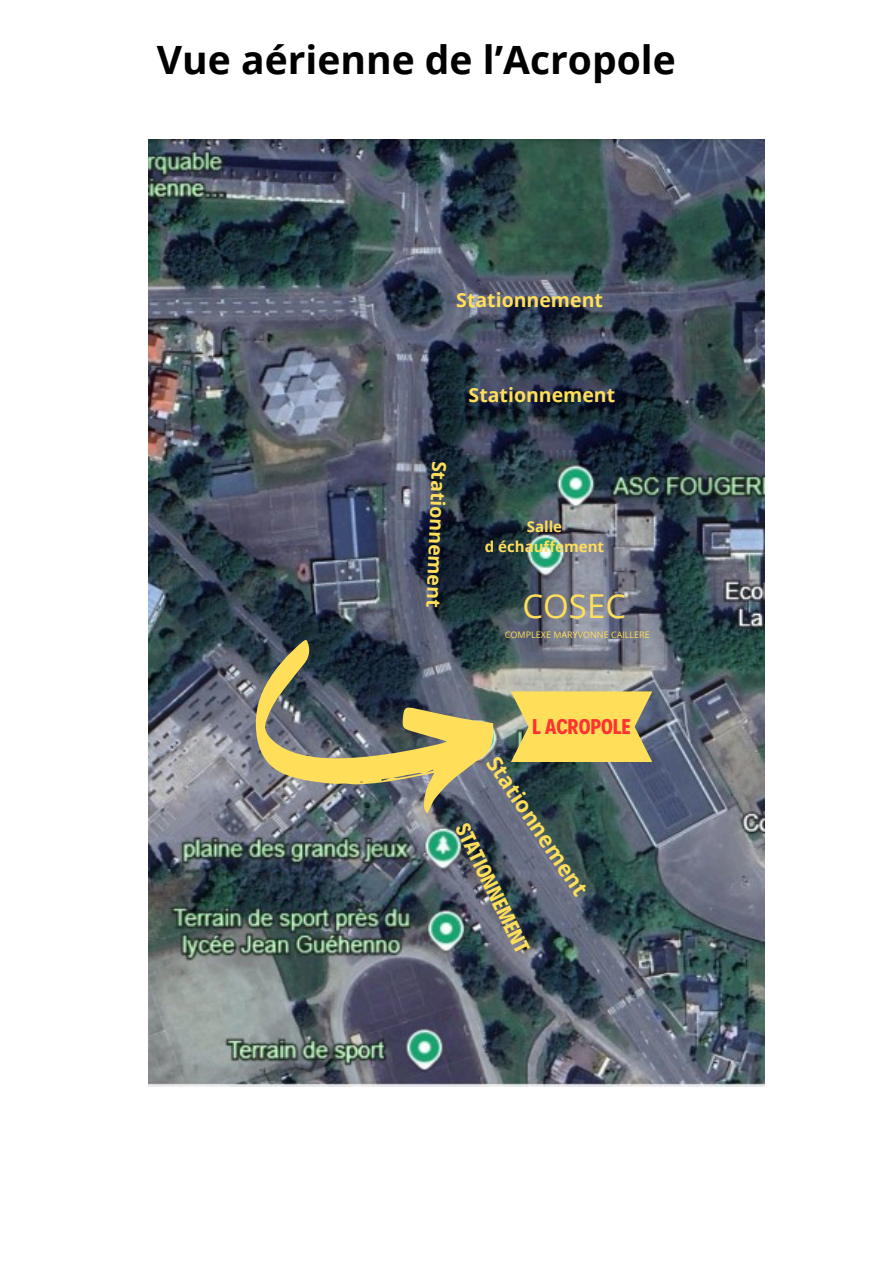
<style>
.page{position:relative;width:894px;height:1264px;background:#fff}
.page>*{position:absolute;margin:0;border:0;box-sizing:border-box;transform-origin:0 0}
.t1{font:700 39px "Open Sans";color:#000}
.t2{font:33px "Open Sans";color:#ffde59}
.t3{font:700 21.75px "Open Sans";color:#ffde59}
.t4{font:700 21.6px "Decalotype";color:#ffde59}
.t5{font:700 21.6px "Decalotype";color:#ff3131}
.t6{font:700 19.5px "Open Sans";color:#ffde59}
.t7{font:700 15px/20.2px "Open Sans";color:#ffde59;text-align:center}
.t8{font:9px "Open Sans";color:#ffde59}
</style>
<div class="page">
<img style="left:148px;top:140px;width:615px;height:946px">
<svg style="left:253px;top:640px;width:240px;height:173px;background:#797863"></svg>
<svg style="left:510px;top:691px;width:142px;height:71px;background:#eacf5d"></svg>
<p class="t1" style="left:157px;top:32px;width:520px">Vue aérienne de l’Acropole</p>
<p class="t6" style="left:456px;top:287px;width:148px">Stationnement</p>
<h5 class="t6" style="left:468px;top:381px;width:148px">Stationnement</h5>
<p class="t6" style="left:453px;top:461px;width:148px;rotate:92deg">Stat oi nnement</p>
<h4 class="t7" style="left:484px;top:516px;width:121px">Salle<br>d échauffement</h4>
<h4 class="t2" style="left:522px;top:583px;width:105px">COSEC</h4>
<h4 class="t8" style="left:504px;top:628px;width:146px">COMPLEXE MARYVONNE CAILLERE</h4>
<h1 class="t5" style="left:532px;top:712px;width:100px">L ACROPOLE</h1>
<p class="t3" style="left:504px;top:749px;width:164px;rotate:56deg">Stationnement</p>
<h2 class="t4" style="left:474px;top:818px;width:143px;rotate:64deg">STATIONNEMENT</h2>
</div>
